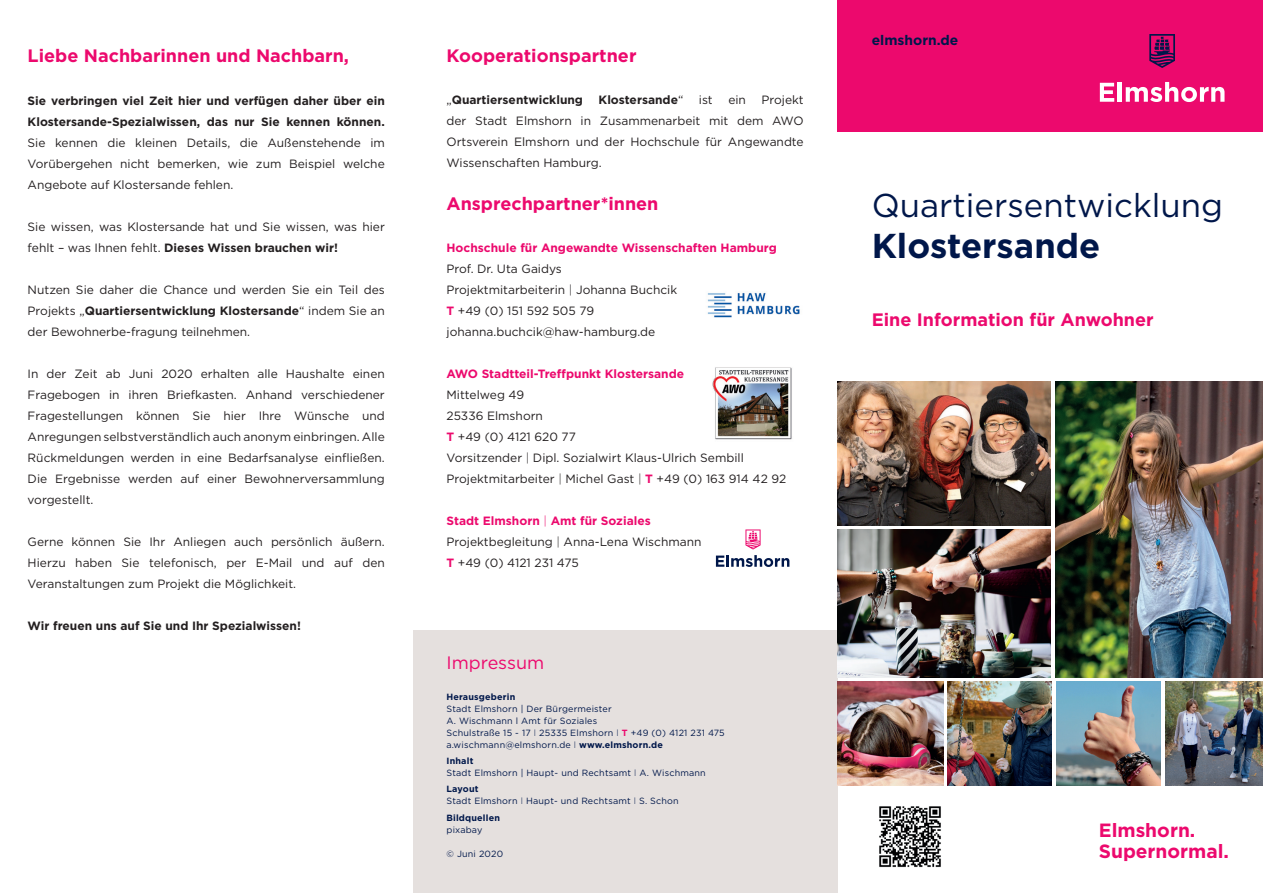
<style>
.page{position:relative;width:1263px;height:893px;background:#fff}
.page>*{position:absolute;margin:0;border:0;box-sizing:border-box;transform-origin:0 0}
.t1{font:700 34.5px "Gotham";color:#00174a}
.t2{font:33px "Gotham";color:#00174a}
.t3{font:700 19.2px/21.3px "Gotham";color:#ec096d}
.t4{font:700 18px "Gotham";color:#ec096d}
.t5{font:18px "Gotham";color:#ec096d}
.t6{font:700 13.8px "Gotham";color:#00174a}
.t7{font:12px/21px "Gotham";color:#231f20;text-align:justify}
.t8{font:700 12px/21px "Gotham";color:#231f20}
.t9{font:700 12px "Gotham";color:#ec096d}
.t10{font:9px/12px "Gotham";letter-spacing:.02em;color:#00174a}
.t11{font:700 9px "Gotham";letter-spacing:.02em;color:#00174a}
.s1{font-weight:700}
.s2{font-weight:400}
.s3{font-weight:300}
.s4{font-weight:700;color:#ec096d}
.s5{font-weight:300;color:#ec096d}
</style>
<div class="page">
<div style="left:838px;top:0;width:425px;height:132px;background:#ec096d"></div>
<img style="left:879px;top:806px;width:62px;height:62px">
<div style="left:413px;top:630px;width:425px;height:263px;background:#e5e0de"></div>
<svg style="left:1100px;top:83px;width:14px;height:19px"></svg>
<hr style="left:1118px;top:82px;width:4px;height:20px;background:#fff">
<svg style="left:1126px;top:82px;width:98px;height:20px"></svg>
<svg style="left:1149px;top:34px;width:26px;height:34px"></svg>
<img style="left:1055px;top:382px;width:208px;height:295px">
<img style="left:838px;top:682px;width:105px;height:104px">
<img style="left:948px;top:682px;width:104px;height:104px">
<img style="left:1056px;top:682px;width:105px;height:104px">
<img style="left:1165px;top:682px;width:98px;height:104px">
<img style="left:838px;top:530px;width:213px;height:147px">
<img style="left:838px;top:382px;width:213px;height:143px">
<img style="left:707px;top:292px;width:93px;height:26px">
<img style="left:712px;top:367px;width:80px;height:73px">
<svg style="left:716px;top:555px;width:73px;height:12px"></svg>
<svg style="left:745px;top:529px;width:16px;height:20px"></svg>
<h3 class="t4" style="left:28px;top:44px;width:323px">Liebe Nachbarinnen und Nachbarn,</h3>
<p class="t8" style="left:28px;top:90px;width:359px">Sie verbringen viel Zeit hier und verfügen daher über ein<br>Klostersande-Spezialwissen, das nur Sie kennen können.</p>
<p class="t7" style="left:28px;top:131px;width:359px">Sie kennen die kleinen Details, die Außenstehende im Vorübergehen nicht bemerken, wie zum Beispiel welche Angebote auf Klostersande fehlen.</p>
<p class="t7" style="left:28px;top:215px;width:359px">Sie wissen, was Klostersande hat und Sie wissen, was hier fehlt – was Ihnen fehlt. <span class="s1">Dieses Wissen brauchen wir!</span></p>
<p class="t7" style="left:28px;top:278px;width:359px">Nutzen Sie daher die Chance und werden Sie ein Teil des Projekts „<span class="s1">Quartiersentwicklung Klostersande</span>“ indem Sie an der Bewohnerbe-fragung teilnehmen.</p>
<p class="t7" style="left:28px;top:362px;width:359px">In der Zeit ab Juni 2020 erhalten alle Haushalte einen Fragebogen in ihren Briefkasten. Anhand verschiedener Fragestellungen können Sie hier Ihre Wünsche und Anregungen selbstverständlich auch anonym einbringen. Alle Rückmeldungen werden in eine Bedarfsanalyse einfließen.<br>Die Ergebnisse werden auf einer Bewohnerversammlung vorgestellt.</p>
<p class="t7" style="left:28px;top:530px;width:359px">Gerne können Sie Ihr Anliegen auch persönlich äußern.<br>Hierzu haben Sie telefonisch, per E-Mail und auf den Veranstaltungen zum Projekt die Möglichkeit.</p>
<p class="t8" style="left:28px;top:615px;width:275px">Wir freuen uns auf Sie und Ihr Spezialwissen!</p>
<h3 class="t4" style="left:446px;top:44px;width:192px">Kooperationspartner</h3>
<p class="t8" style="left:446px;top:89px;width:138px"><span class="s2">„</span>Quartiersentwicklung</p>
<p class="t8" style="left:599px;top:89px;width:86px">Klostersande<span class="s2">“</span></p>
<p class="t7" style="left:699px;top:89px;width:15px">ist</p>
<p class="t7" style="left:728px;top:89px;width:19px">ein</p>
<p class="t7" style="left:446px;top:89px;width:359px;text-indent:315px">Projekt der Stadt Elmshorn in Zusammenarbeit mit dem AWO Ortsverein Elmshorn und der Hochschule für Angewandte Wissenschaften Hamburg.</p>
<h3 class="t4" style="left:446px;top:191px;width:214px">Ansprechpartner*innen</h3>
<p class="t9" style="left:446px;top:240px;width:332px">Hochschule für Angewandte Wissenschaften Hamburg</p>
<p class="t7" style="left:446px;top:258px;width:232px;text-align:left">Prof. Dr. Uta Gaidys<br>Projektmitarbeiterin <span class="s3">|</span> Johanna Buchcik<br><span class="s4">T</span> +49 (0) 151 592 505 79 johanna.buchcik@haw-hamburg.de</p>
<p class="t9" style="left:446px;top:366px;width:239px">AWO Stadtteil-Treffpunkt Klostersande</p>
<p class="t7" style="left:446px;top:384px;width:341px;text-align:left">Mittelweg 49<br>25336 Elmshorn<br><span class="s4">T</span> +49 (0) 4121 620 77<br>Vorsitzender <span class="s3">|</span> Dipl. Sozialwirt Klaus-Ulrich Sembill<br>Projektmitarbeiter <span class="s3">|</span> Michel Gast <span class="s3">|</span> <span class="s4">T</span> +49 (0) 163 914 42 92</p>
<p class="t7" style="left:446px;top:510px;width:257px;text-align:left"><span class="s4">Stadt Elmshorn</span> <span class="s5">|</span> <span class="s4">Amt für Soziales<br></span>Projektbegleitung <span class="s3">|</span> Anna-Lena Wischmann<br><span class="s4">T</span> +49 (0) 4121 231 475</p>
<h3 class="t5" style="left:446px;top:651px;width:99px">Impressum</h3>
<p class="t11" style="left:446px;top:691px;width:70px">Herausgeberin</p>
<p class="t10" style="left:446px;top:702px;width:280px">Stadt Elmshorn | Der Bürgermeister<br>A. Wischmann l Amt für Soziales<br>Schulstraße 15 - 17 <span class="s3">l</span> 25335 Elmshorn <span class="s3">l</span> <span class="s4">T</span> +49 (0) 4121 231 475 a.wischmann@elmshorn.de <span class="s3">l</span> <span class="s1">www.elmshorn.de</span></p>
<p class="t10" style="left:446px;top:755px;width:261px"><span class="s1">Inhalt<br></span>Stadt Elmshorn | Haupt- und Rechtsamt <span class="s3">l</span> A. Wischmann</p>
<p class="t10" style="left:446px;top:783px;width:234px"><span class="s1">Layout<br></span>Stadt Elmshorn <span class="s3">l</span> Haupt- und Rechtsamt <span class="s3">l</span> S. Schon</p>
<p class="t11" style="left:446px;top:811px;width:55px">Bildquellen</p>
<p class="t10" style="left:446px;top:823px;width:37px">pixabay</p>
<p class="t10" style="left:446px;top:847px;width:58px">© Juni 2020</p>
<p class="t6" style="left:872px;top:31px;width:88px">elmshorn.de</p>
<h2 class="t2" style="left:872px;top:184px;width:353px">Quartiersentwicklung</h2>
<h1 class="t1" style="left:872px;top:223px;width:230px">Klostersande</h1>
<h3 class="t4" style="left:872px;top:308px;width:283px">Eine Information für Anwohner</h3>
<h3 class="t3" style="left:1099px;top:820px;width:132px">Elmshorn.<br>Supernormal.</h3>
</div>
